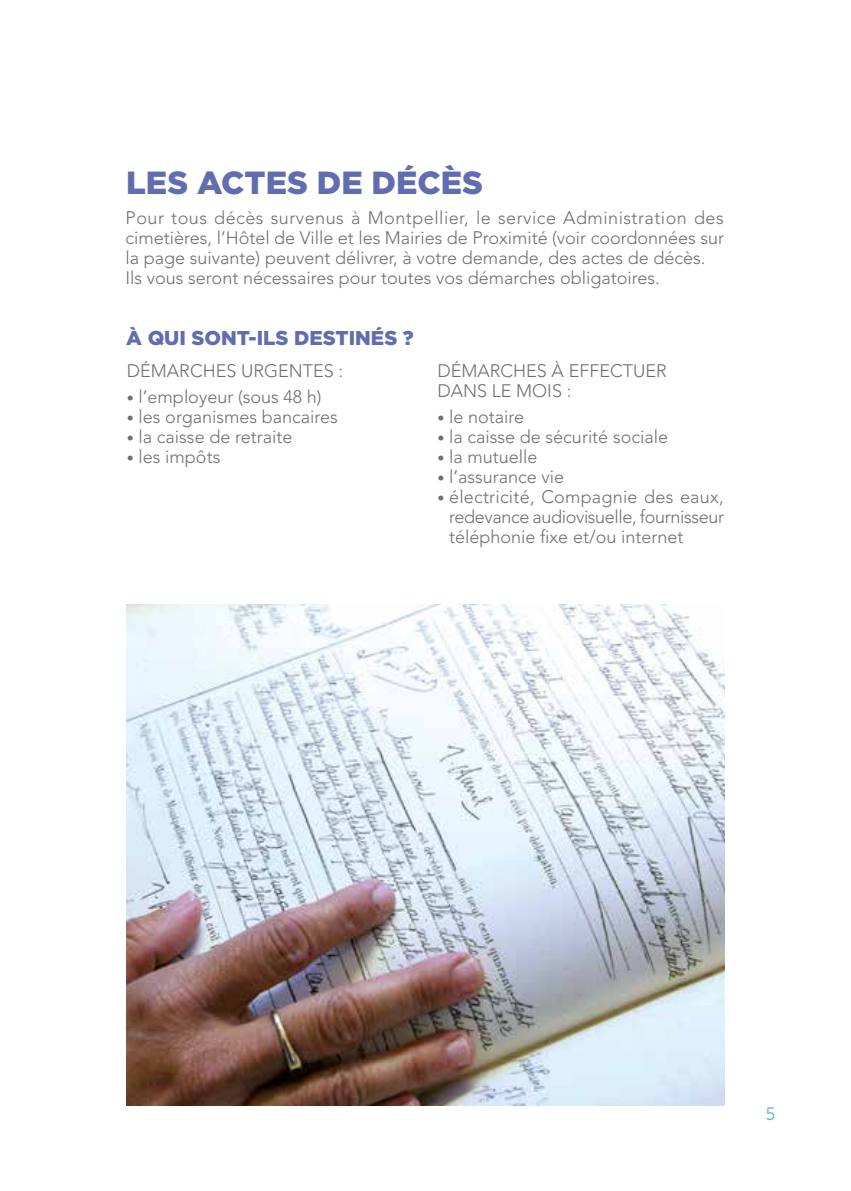
<style>
.page{position:relative;width:851px;height:1191px;background:#fff}
.page>*{position:absolute;margin:0;border:0;box-sizing:border-box;transform-origin:0 0}
.t1{font:900 32px "Gotham";color:#626db1}
.t2{font:900 20px "Gotham";color:#626db1}
.t3{font:300 18px/20px "Avenir";color:#706f6f}
.t4{font:18px "Gotham Narrow";color:#5bbdb5}
.s1{font-size:14px}
</style>
<div class="page">
<img style="left:127px;top:604px;width:597px;height:502px">
<h1 class="t1" style="left:126px;top:161px;width:358px">LES ACTES DE DÉCÈS</h1>
<p class="t3" style="left:125px;top:207px;width:600px">Pour tous décès survenus à Montpellier, le service Administration des cimetières, l’Hôtel de Ville et les Mairies de Proximité (voir coordonnées sur la page suivante) peuvent délivrer, à votre demande, des actes de décès.<br>Ils vous seront nécessaires pour toutes vos démarches obligatoires.</p>
<p class="t2" style="left:126px;top:324px;width:289px">À QUI SONT-ILS DESTINÉS ?</p>
<p class="t3" style="left:127px;top:361px;width:218px">DÉMARCHES URGENTES :</p>
<p class="t3" style="left:127px;top:387px;width:196px"><span class="s1">•</span> l’employeur (sous 48 h)</p>
<p class="t3" style="left:127px;top:407px;width:212px"><span class="s1">•</span> les organismes bancaires</p>
<p class="t3" style="left:127px;top:427px;width:167px"><span class="s1">•</span> la caisse de retraite</p>
<p class="t3" style="left:127px;top:447px;width:95px"><span class="s1">•</span> les impôts</p>
<p class="t3" style="left:437px;top:361px;width:231px">DÉMARCHES À EFFECTUER<br>DANS LE MOIS :</p>
<p class="t3" style="left:437px;top:407px;width:88px"><span class="s1">•</span> le notaire</p>
<p class="t3" style="left:437px;top:427px;width:232px"><span class="s1">•</span> la caisse de sécurité sociale</p>
<p class="t3" style="left:437px;top:447px;width:102px"><span class="s1">•</span> la mutuelle</p>
<p class="t3" style="left:437px;top:467px;width:128px"><span class="s1">•</span> l’assurance vie</p>
<p class="t3" style="left:449px;top:487px;width:276px;text-align:justify;text-indent:-12px"><span class="s1">•</span> électricité, Compagnie des eaux, redevance audiovisuelle, fournisseur téléphonie fixe et/ou internet</p>
<p class="t4" style="left:765px;top:1102px;width:11px">5</p>
</div>
